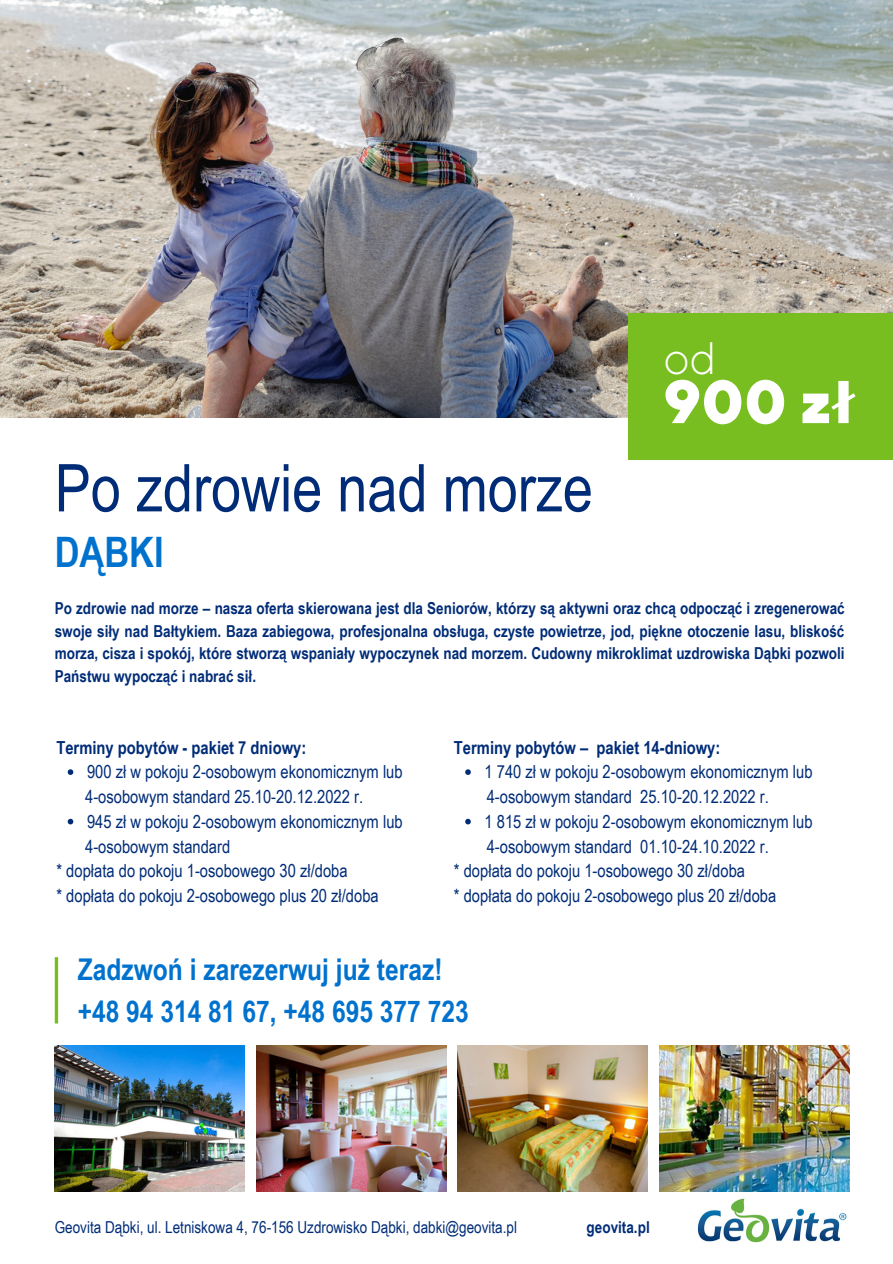
<style>
.page{position:relative;width:893px;height:1264px;background:#fff}
.page>*{position:absolute;margin:0;border:0;box-sizing:border-box;transform-origin:0 0}
.t1{font:66px "Arial Narrow";color:#002c77}
.t2{font:800 60.15px "TT Norms Pro";color:#fff}
.t3{font:300 45.3px "TT Norms Pro";color:#fff}
.t4{font:700 42px "Arial Narrow";color:#0072ce}
.t5{font:700 30px/41.5px "Arial Narrow";color:#0072ce}
.t6{font:18px/24.8px "Arial Narrow";color:#002c77}
.t7{font:700 18px "Arial Narrow";color:#002c77}
.t8{font:700 16.5px/22.5px "Arial Narrow";color:#002c77;text-align:justify}
.t9{font:16.5px "Arial Narrow";color:#002c77}
</style>
<div class="page">
<img style="left:55px;top:1045px;width:190px;height:146px">
<img style="left:256px;top:1045px;width:190px;height:146px">
<img style="left:457px;top:1045px;width:190px;height:146px">
<img style="left:0;top:0;width:892px;height:418px">
<div style="left:628px;top:314px;width:264px;height:146px;background:#78be20"></div>
<img style="left:659px;top:1045px;width:190px;height:146px">
<hr style="left:55px;top:957px;width:3px;height:66px;background:#78be20">
<img style="left:697px;top:1198px;width:150px;height:45px">
<svg style="left:465px;top:769px;width:6px;height:6px"></svg>
<svg style="left:465px;top:818px;width:6px;height:6px"></svg>
<svg style="left:68px;top:769px;width:5px;height:6px"></svg>
<svg style="left:68px;top:818px;width:5px;height:6px"></svg>
<h1 class="t1" style="left:55px;top:449px;width:539px">Po zdrowie nad morze</h1>
<h3 class="t4" style="left:55px;top:528px;width:110px">DĄBKI</h3>
<h3 class="t3" style="left:663px;top:330px;width:55px">od</h3>
<h2 class="t2" style="left:663px;top:366px;width:194px">900 zł</h2>
<p class="t8" style="left:55px;top:597px;width:791px">Po zdrowie nad morze – nasza oferta skierowana jest dla Seniorów, którzy są aktywni oraz chcą odpocząć i zregenerować swoje siły nad Bałtykiem. Baza zabiegowa, profesjonalna obsługa, czyste powietrze, jod, piękne otoczenie lasu, bliskość morza, cisza i spokój, które stworzą wspaniały wypoczynek nad morzem. Cudowny mikroklimat uzdrowiska Dąbki pozwoli Państwu wypocząć i nabrać sił.</p>
<p class="t7" style="left:56px;top:736px;width:251px">Terminy pobytów - pakiet 7 dniowy:</p>
<p class="t6" style="left:85px;top:784px;width:279px">4-osobowym standard 25.10-20.12.2022 r.</p>
<p class="t6" style="left:56px;top:833px;width:324px;text-indent:29px">4-osobowym standard<br>* dopłata do pokoju 1-osobowego 30 zł/doba<br>* dopłata do pokoju 2-osobowego plus 20 zł/doba</p>
<p class="t6" style="left:87px;top:759px;width:317px">900 zł w pokoju 2-osobowym ekonomicznym lub</p>
<p class="t6" style="left:87px;top:809px;width:317px">945 zł w pokoju 2-osobowym ekonomicznym lub</p>
<p class="t7" style="left:454px;top:736px;width:268px">Terminy pobytów – pakiet 14-dniowy:</p>
<p class="t6" style="left:486px;top:784px;width:283px">4-osobowym standard 25.10-20.12.2022 r.</p>
<p class="t6" style="left:454px;top:833px;width:324px;text-indent:33px">4-osobowym standard 01.10-24.10.2022 r. * dopłata do pokoju 1-osobowego 30 zł/doba<br>* dopłata do pokoju 2-osobowego plus 20 zł/doba</p>
<p class="t6" style="left:484px;top:759px;width:329px">1 740 zł w pokoju 2-osobowym ekonomicznym lub</p>
<p class="t6" style="left:484px;top:809px;width:329px">1 815 zł w pokoju 2-osobowym ekonomicznym lub</p>
<h3 class="t5" style="left:78px;top:948px;width:392px">Zadzwoń i zarezerwuj już teraz! +48 94 314 81 67, +48 695 377 723</h3>
<p class="t9" style="left:55px;top:1217px;width:464px">Geovita Dąbki, ul. Letniskowa 4, 76-156 Uzdrowisko Dąbki, dabki@geovita.pl</p>
<p class="t8" style="left:586px;top:1215px;width:65px">geovita.pl</p>
</div>
